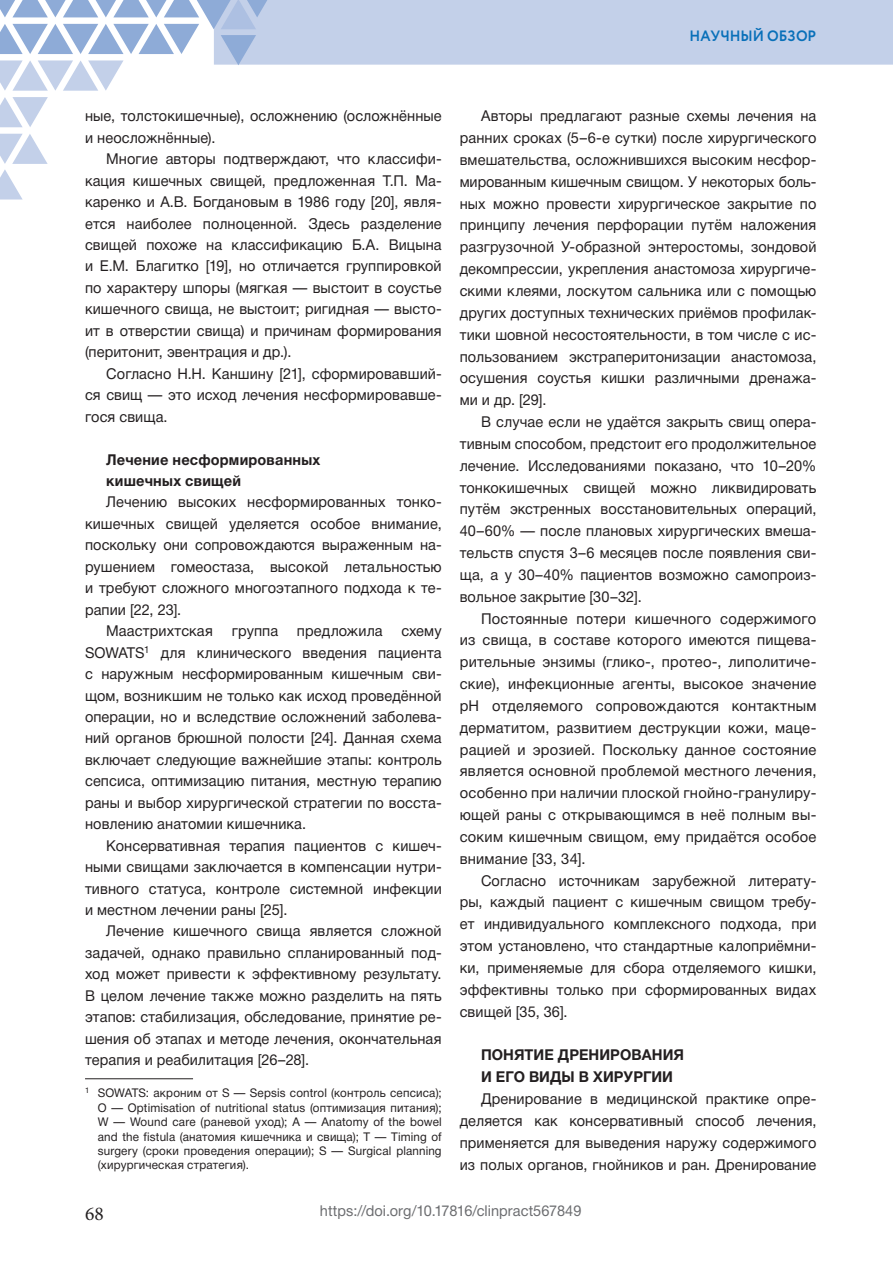
<style>
.page{position:relative;width:893px;height:1263px;background:#fff}
.page>*{position:absolute;margin:0;border:0;box-sizing:border-box;transform-origin:0 0}
.t1{font:19.5px "Minion Pro";color:#231f20}
.t2{font:15px/21.9px "Helvetica Neue Cyr";letter-spacing:.005em;color:#231f20;text-align:justify}
.t3{font:700 15px/21.5px "Helvetica Neue Cyr";letter-spacing:.01em;color:#231f20}
.t4{font:15px "Helvetica Neue Cyr";color:#6c6d70}
.t5{font:700 15px "Circe";letter-spacing:-.005em;color:#0970b9;scale:.95 1}
.t6{font:12px/14.4px "Helvetica Neue Cyr";letter-spacing:.015em;color:#231f20;text-align:justify}
</style>
<div class="page">
<svg style="left:0;top:97px;width:48px;height:30px"></svg>
<svg style="left:0;top:134px;width:48px;height:65px"></svg>
<svg style="left:0;top:0;width:893px;height:91px"></svg>
<hr style="left:85px;top:1078px;width:108px;height:1px;background:#231f20">
<p class="t5" style="left:689px;top:26px;width:135px">НАУЧНЫЙ ОБЗОР</p>
<p class="t2" style="left:85px;top:105px;width:358px;line-height:21.5px">ные, толстокишечные), осложнению (осложнённые и неосложнённые).</p>
<p class="t2" style="left:85px;top:148px;width:358px;line-height:21.5px;text-indent:21px">Многие авторы подтверждают, что классифи&shy;кация кишечных свищей, предложенная Т.П. Ма&shy;каренко и А.В. Богдановым в 1986 году [20], явля&shy;ется наиболее полноценной. Здесь разделение свищей похоже на классификацию Б.А. Вицына и Е.М. Благитко [19], но отличается группировкой по характеру шпоры (мягкая — выстоит в соустье кишечного свища, не выстоит; ригидная — высто&shy;ит в отверстии свища) и причинам формирования (перитонит, эвентрация и др.).</p>
<p class="t2" style="left:85px;top:363px;width:358px;line-height:21.5px;text-indent:21px">Согласно Н.Н. Каншину [21], сформировавший&shy;ся свищ — это исход лечения несформировавше&shy;гося свища.</p>
<p class="t3" style="left:106px;top:449px;width:216px">Лечение несформированных кишечных свищей</p>
<p class="t2" style="left:85px;top:492px;width:358px;line-height:21.5px;text-indent:21px">Лечению высоких несформированных тонко&shy;кишечных свищей уделяется особое внимание, поскольку они сопровождаются выраженным на&shy;рушением гомеостаза, высокой летальностью и требуют сложного многоэтапного подхода к те&shy;рапии [22, 23].</p>
<p class="t2" style="left:85px;top:620px;width:358px;line-height:21.5px;text-indent:21px">Маастрихтская группа предложила схему SOWATS<sup>1</sup> для клинического введения пациента с наружным несформированным кишечным сви&shy;щом, возникшим не только как исход проведённой операции, но и вследствие осложнений заболева&shy;ний органов брюшной полости [24]. Данная схема включает следующие важнейшие этапы: контроль сепсиса, оптимизацию питания, местную терапию раны и выбор хирургической стратегии по восста&shy;новлению анатомии кишечника.</p>
<p class="t2" style="left:85px;top:835px;width:358px;line-height:21.5px;text-indent:21px">Консервативная терапия пациентов с кишеч&shy;ными свищами заключается в компенсации нутри&shy;тивного статуса, контроле системной инфекции и местном лечении раны [25].</p>
<p class="t2" style="left:85px;top:920px;width:358px;line-height:21.5px;text-indent:21px">Лечение кишечного свища является сложной задачей, однако правильно спланированный под&shy;ход может привести к эффективному результату.<br>В целом лечение также можно разделить на пять этапов: стабилизация, обследование, принятие ре&shy;шения об этапах и методе лечения, окончательная терапия и реабилитация [26–28].</p>
<p class="t6" style="left:98px;top:1086px;width:345px;text-indent:-13px"><sup>1</sup> SOWATS: акроним от S — Sepsis control (контроль сепсиса); O — Optimisation of nutritional status (оптимизация питания); W — Wound care (раневой уход); A — Anatomy of the bowel and the fistula (анатомия кишечника и свища); T — Timing of surgery (сроки проведения операции); S — Surgical planning (хирургическая стратегия).</p>
<p class="t2" style="left:460px;top:105px;width:358px;text-indent:21px">Авторы предлагают разные схемы лечения на ранних сроках (5–6-е сутки) после хирургического вмешательства, осложнившихся высоким несфор&shy;мированным кишечным свищом. У некоторых боль&shy;ных можно провести хирургическое закрытие по принципу лечения перфорации путём наложения разгрузочной У-образной энтеростомы, зондовой декомпрессии, укрепления анастомоза хирургиче&shy;скими клеями, лоскутом сальника или с помощью других доступных технических приёмов профилак&shy;тики шовной несостоятельности, в том числе с ис&shy;пользованием экстраперитонизации анастомоза, осушения соустья кишки различными дренажа&shy;ми и др. [29].</p>
<p class="t2" style="left:460px;top:411px;width:358px;text-indent:21px">В случае если не удаётся закрыть свищ опера&shy;тивным способом, предстоит его продолжительное лечение. Исследованиями показано, что 10–20% тонкокишечных свищей можно ликвидировать путём экстренных восстановительных операций, 40–60% — после плановых хирургических вмеша&shy;тельств спустя 3–6 месяцев после появления сви&shy;ща, а у 30–40% пациентов возможно самопроиз&shy;вольное закрытие [30–32].</p>
<p class="t2" style="left:460px;top:607px;width:358px;text-indent:21px">Постоянные потери кишечного содержимого из свища, в составе которого имеются пищева&shy;рительные энзимы (глико-, протео-, липолитиче&shy;ские), инфекционные агенты, высокое значение рН отделяемого сопровождаются контактным дерматитом, развитием деструкции кожи, маце&shy;рацией и эрозией. Поскольку данное состояние является основной проблемой местного лечения, особенно при наличии плоской гнойно-гранулиру&shy;ющей раны с открывающимся в неё полным вы&shy;соким кишечным свищом, ему придаётся особое внимание [33, 34].</p>
<p class="t2" style="left:460px;top:869px;width:358px;text-indent:21px">Согласно источникам зарубежной литерату&shy;ры, каждый пациент с кишечным свищом требу&shy;ет индивидуального комплексного подхода, при этом установлено, что стандартные калоприёмни&shy;ки, применяемые для сбора отделяемого кишки, эффективны только при сформированных видах свищей [35, 36].</p>
<p class="t3" style="left:481px;top:1044px;width:205px;line-height:21.9px">ПОНЯТИЕ ДРЕНИРОВАНИЯ<br>И ЕГО ВИДЫ В ХИРУРГИИ</p>
<p class="t2" style="left:460px;top:1088px;width:358px;text-indent:21px">Дренирование в медицинской практике опре&shy;деляется как консервативный способ лечения, применяется для выведения наружу содержимого из полых органов, гнойников и ран. Дренирование</p>
<h1 class="t1" style="left:85px;top:1200px;width:20px">68</h1>
<p class="t4" style="left:320px;top:1203px;width:263px">https://doi.org/10.17816/clinpract567849</p>
</div>
